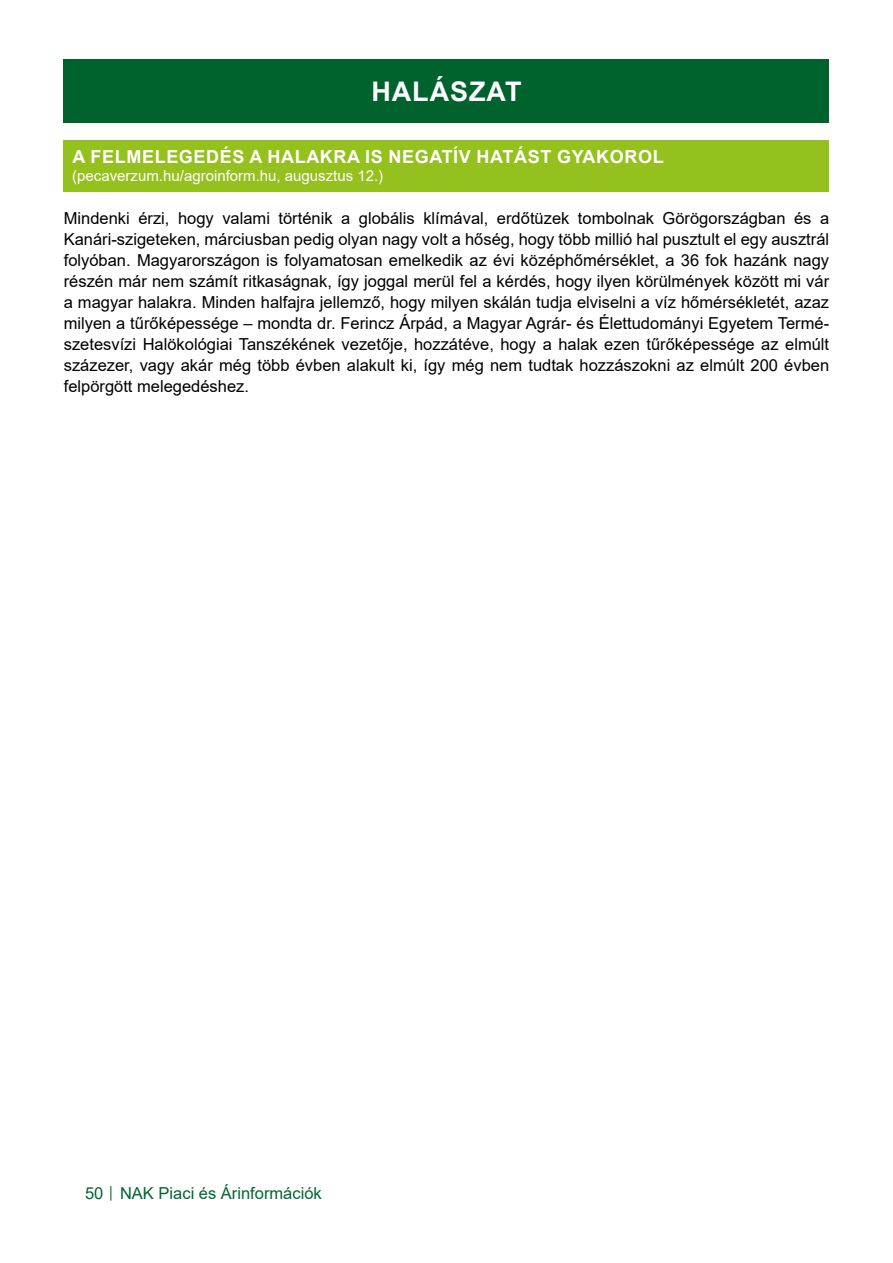
<style>
.page{position:relative;width:893px;height:1263px;background:#fff}
.page>*{position:absolute;margin:0;border:0;box-sizing:border-box;transform-origin:0 0}
.t1{font:700 27px "Arial";letter-spacing:.035em;color:#fff}
.t2{font:700 18px "Arial";letter-spacing:.035em;color:#fff}
.t3{font:16.5px/21px "Arial";color:#000;text-align:justify}
.t4{font:16.5px "Arial";color:#006533}
.t5{font:15px "Arial";color:#fff}
.s1{font-size:12px}
</style>
<div class="page">
<div style="left:64px;top:60px;width:765px;height:63px;background:#00632e"></div>
<div style="left:64px;top:140px;width:765px;height:51px;background:#95c11f"></div>
<h1 class="t1" style="left:371px;top:73px;width:152px">HALÁSZAT</h1>
<p class="t2" style="left:73px;top:144px;width:593px">A FELMELEGEDÉS A HALAKRA IS NEGATÍV HATÁST GYAKOROL</p>
<p class="t5" style="left:72px;top:166px;width:312px">(pecaverzum.hu/agroinform.hu, augusztus 12.)</p>
<p class="t3" style="left:64px;top:208px;width:767px">Mindenki érzi, hogy valami történik a globális klímával, erdőtüzek tombolnak Görögországban és a Kanári-szigeteken, márciusban pedig olyan nagy volt a hőség, hogy több millió hal pusztult el egy ausztrál folyóban. Magyarországon is folyamatosan emelkedik az évi középhőmérséklet, a 36 fok hazánk nagy részén már nem számít ritkaságnak, így joggal merül fel a kérdés, hogy ilyen körülmények között mi vár a magyar halakra. Minden halfajra jellemző, hogy milyen skálán tudja elviselni a víz hőmérsékletét, azaz milyen a tűrőképessége – mondta dr. Ferincz Árpád, a Magyar Agrár- és Élettudományi Egyetem Termé&shy;szetesvízi Halökológiai Tanszékének vezetője, hozzátéve, hogy a halak ezen tűrőképessége az elmúlt százezer, vagy akár még több évben alakult ki, így még nem tudtak hozzászokni az elmúlt 200 évben felpörgött melegedéshez.</p>
<p class="t4" style="left:85px;top:1182px;width:238px">50 <span class="s1">│</span> NAK Piaci és Árinformációk</p>
</div>
